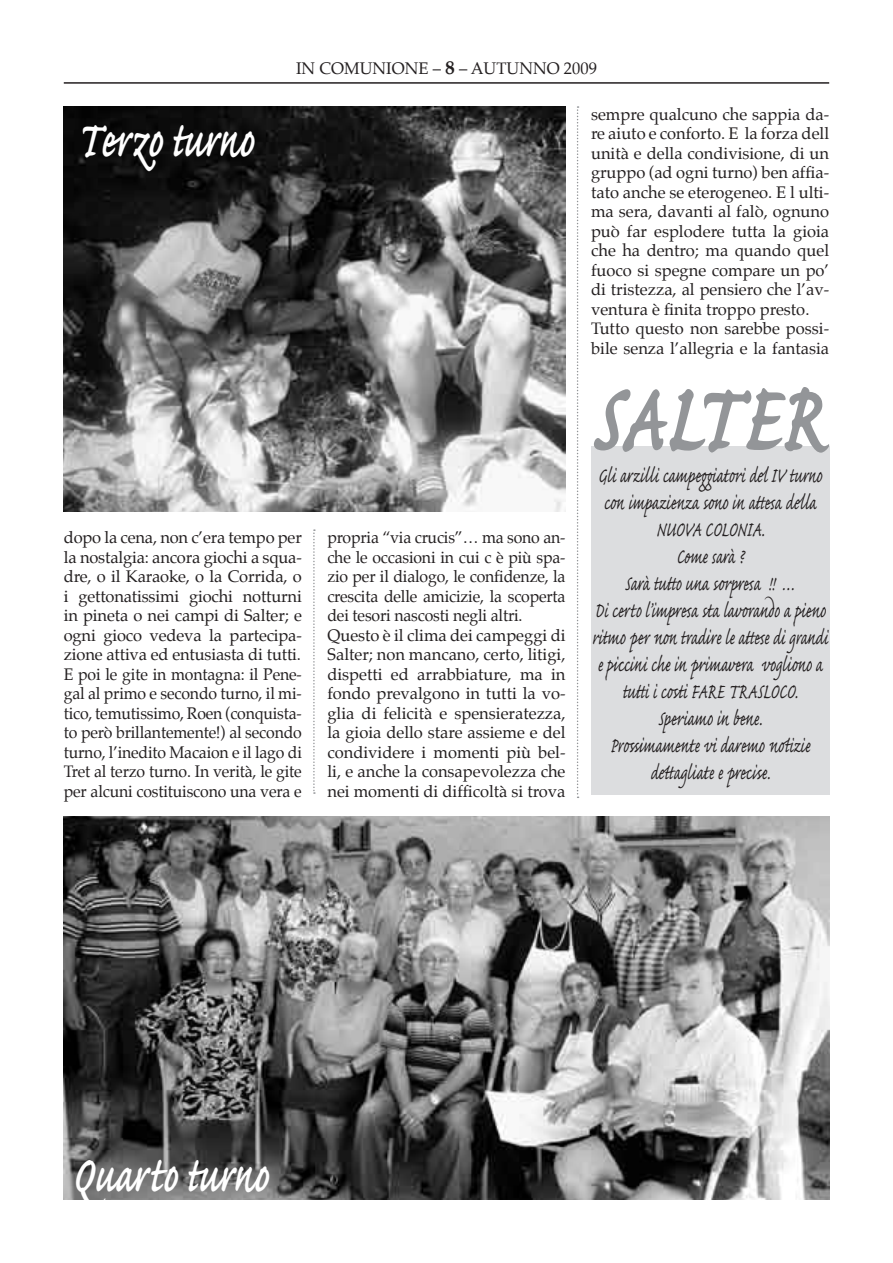
<style>
.page{position:relative;width:893px;height:1263px;background:#fff}
.page>*{position:absolute;margin:0;border:0;box-sizing:border-box;transform-origin:0 0}
.t1{font:600 66px "Caflisch Script Pro";letter-spacing:-.005em;color:#fff;scale:.7 1}
.t2{font:27px/27px "Caflisch Script Pro";letter-spacing:-.005em;color:#231f20;text-align:center;scale:.7 1}
.t3{font:16.5px/19.5px "Palatino";color:#231f20;text-align:justify}
.t4{font:16.5px/19.5px "Palatino";color:#231f20;scale:.96 1}
.s1{font-weight:700;font-size:19.5px}
</style>
<div class="page">
<hr style="left:64px;top:82px;width:765px;height:2px;background:#231f20">
<div style="left:591px;top:446px;width:238px;height:349px;background:#dcdddf"></div>
<svg style="left:594px;top:387px;width:235px;height:66px"></svg>
<svg style="left:313px;top:529px;width:2px;height:265px"></svg>
<svg style="left:577px;top:106px;width:2px;height:692px"></svg>
<img style="left:64px;top:106px;width:502px;height:406px">
<img style="left:64px;top:816px;width:765px;height:383px">
<h1 class="t1" style="left:77px;top:106px;width:256px">Terzo turno</h1>
<p class="t3" style="left:296px;top:60px;width:302px">IN COMUNIONE – <span class="s1">8</span> – AUTUNNO 2009</p>
<p class="t3" style="left:591px;top:106px;width:240px;text-align:left">sempre qualcuno che sappia da&shy;re aiuto e conforto. E la forza dell unità e della condivisione, di un gruppo (ad ogni turno) ben affia&shy;tato anche se eterogeneo. E l ulti&shy;ma sera, davanti al falò, ognuno può far esplodere tutta la gioia che ha dentro; ma quando quel fuoco si spegne compare un po’ di tristezza, al pensiero che l’av&shy;ventura è finita troppo presto.<br>Tutto questo non sarebbe possi&shy;bile senza l’allegria e la fantasia</p>
<p class="t3" style="left:64px;top:529px;width:240px">dopo la cena, non c’era tempo per la nostalgia: ancora giochi a squa&shy;dre, o il Karaoke, o la Corrida, o i gettonatissimi giochi notturni in pineta o nei campi di Salter; e ogni gioco vedeva la partecipa&shy;zione attiva ed entusiasta di tutti.<br>E poi le gite in montagna: il Pene&shy;gal al primo e secondo turno, il mi&shy;tico, temutissimo, Roen (conquista&shy;to però brillantemente!) al secondo turno, l’inedito Macaion e il lago di Tret al terzo turno. In verità, le gite per alcuni costituiscono una vera e</p>
<p class="t4" style="left:327px;top:529px;width:250px">propria “via crucis”… ma sono an&shy;che le occasioni in cui c è più spa&shy;zio per il dialogo, le confidenze, la crescita delle amicizie, la scoperta dei tesori nascosti negli altri.<br>Questo è il clima dei campeggi di Salter; non mancano, certo, litigi, dispetti ed arrabbiature, ma in fondo prevalgono in tutti la vo&shy;glia di felicità e spensieratezza, la gioia dello stare assieme e del condividere i momenti più bel&shy;li, e anche la consapevolezza che nei momenti di difficoltà si trova</p>
<p class="t2" style="left:592px;top:464px;width:339px">Gli arzilli campeggiatori del IV turno con impazienza sono in attesa della<br>NUOVA COLONIA.<br>Come sarà ?<br>Sarà tutto una sorpresa !! …<br>Di certo l’impresa sta lavorando a pieno ritmo per non tradire le attese di grandi e piccini che in primavera vogliono a tutti i costi FARE TRASLOCO.<br>Speriamo in bene.<br>Prossimamente vi daremo notizie dettagliate e precise.</p>
<h1 class="t1" style="left:72px;top:1141px;width:283px">Quarto turno</h1>
</div>
